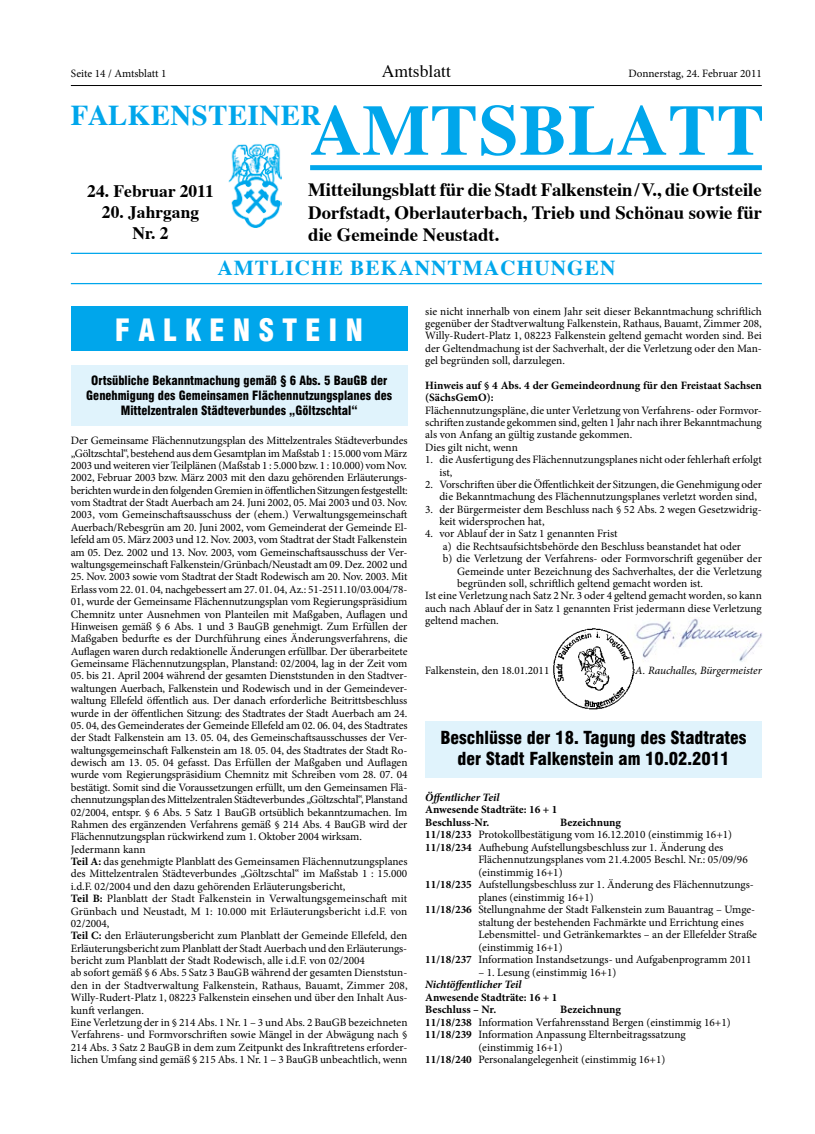
<style>
.page{position:relative;width:815px;height:1134px;background:#fff}
.page>*{position:absolute;margin:0;border:0;box-sizing:border-box;transform-origin:0 0}
.t1{font:700 71.62px "Times";letter-spacing:.01em;color:#00a6eb}
.t2{font:900 condensed 30px "Swiss 721 BT";color:#fff}
.t3{font:700 28.75px "Times";letter-spacing:.02em;color:#00a6eb}
.t4{font:700 21.25px "Times";letter-spacing:.05em;color:#00a6eb}
.t5{font:700 18.75px/22.5px "Times";color:#000;text-align:justify}
.t6{font:900 condensed 17.5px/21px "Swiss 721 BT";color:#000;text-align:center}
.t7{font:700 17.5px/21px "Times";color:#000;text-align:center}
.t8{font:17.5px "Times";color:#000}
.t9{font:900 condensed 12.5px/15px "Swiss 721 BT";color:#000;text-align:center}
.t10{font:11.25px/12.4px "Minion Pro";letter-spacing:-.005em;color:#000}
.t11{font:700 11.25px/12.5px "Minion Pro";color:#000}
.t12{font:italic 700 11.25px "Minion Pro";letter-spacing:-.005em;color:#000}
.t13{font:italic 11.25px "Minion Pro";letter-spacing:-.005em;color:#000}
.s1{font-weight:700}
</style>
<div class="page">
<hr style="left:71px;top:85px;width:691px;height:1px;background:#000">
<img style="left:228px;top:143px;width:53px;height:85px">
<div style="left:310px;top:165px;width:452px;height:5px;background:#00a6eb"></div>
<hr style="left:71px;top:253px;width:691px;height:1px;background:#00a6eb">
<hr style="left:71px;top:283px;width:691px;height:1px;background:#00a6eb">
<div style="left:71px;top:306px;width:336px;height:45px;background:#00a6eb"></div>
<div style="left:425px;top:721px;width:337px;height:57px;background:#e0f3fc"></div>
<img style="left:636px;top:618px;width:126px;height:44px">
<img style="left:553px;top:628px;width:81px;height:81px">
<div style="left:71px;top:365px;width:336px;height:60px;background:#e0f3fc"></div>
<h3 class="t8" style="left:382px;top:55px;width:71px">Amtsblatt</h3>
<p class="t10" style="left:628px;top:68px;width:135px">Donnerstag, 24. Februar 2011</p>
<h1 class="t1" style="left:310px;top:62px;width:456px">AMTSBLATT</h1>
<p class="t10" style="left:71px;top:68px;width:97px">Seite 14 / Amtsblatt 1</p>
<h3 class="t3" style="left:71px;top:88px;width:252px">FALKENSTEINER</h3>
<h3 class="t5" style="left:308px;top:177px;width:455px">Mitteilungsblatt für die Stadt Falkenstein/V., die Ortsteile Dorfstadt, Oberlauterbach, Trieb und Schönau sowie für die Gemeinde Neustadt.</h3>
<h3 class="t4" style="left:217px;top:247px;width:399px">AMTLICHE BEKANNTMACHUNGEN</h3>
<h3 class="t7" style="left:87px;top:179px;width:128px">24. Februar 2011</h3>
<h3 class="t7" style="left:102px;top:200px;width:99px">20. Jahrgang<br>Nr. 2</h3>
<h2 class="t2" style="left:115px;top:312px;width:250px">F A L K E N S T E I N</h2>
<p class="t9" style="left:86px;top:373px;width:307px">Ortsübliche Bekanntmachung gemäß § 6 Abs. 5 BauGB der<br>Genehmigung des Gemeinsamen Flächennutzungsplanes des<br>Mittelzentralen Städteverbundes „Göltzschtal“</p>
<p class="t10" style="left:71px;top:434px;width:338px;text-align:justify">Der Gemeinsame Flächennutzungsplan des Mittelzentrales Städteverbundes „Göltzschtal“, bestehend aus dem Gesamtplan im Maßstab 1 : 15.000 vom März 2003 und weiteren vier Teilplänen (Maßstab 1 : 5.000 bzw. 1 : 10.000) vom Nov.<br>2002, Februar 2003 bzw. März 2003 mit den dazu gehörenden Erläuterungs&shy;berichten wurde in den folgenden Gremien in öffentlichen Sitzungen festgestellt: vom Stadtrat der Stadt Auerbach am 24. Juni 2002, 05. Mai 2003 und 03. Nov.<br>2003, vom Gemeinschaftsausschuss der (ehem.) Verwaltungsgemeinschaft Auerbach/Rebesgrün am 20. Juni 2002, vom Gemeinderat der Gemeinde El&shy;lefeld am 05. März 2003 und 12. Nov. 2003, vom Stadtrat der Stadt Falkenstein am 05. Dez. 2002 und 13. Nov. 2003, vom Gemeinschaftsausschuss der Ver&shy;waltungsgemeinschaft Falkenstein/Grünbach/Neustadt am 09. Dez. 2002 und</p>
<p class="t10" style="left:71px;top:571px;width:338px;text-align:justify">25. Nov. 2003 sowie vom Stadtrat der Stadt Rodewisch am 20. Nov. 2003. Mit Erlass vom 22. 01. 04, nachgebessert am 27. 01. 04, Az.: 51-2511.10/03.004/78- 01, wurde der Gemeinsame Flächennutzungsplan vom Regierungspräsidium Chemnitz unter Ausnehmen von Planteilen mit Maßgaben, Auflagen und Hinweisen gemäß § 6 Abs. 1 und 3 BauGB genehmigt. Zum Erfüllen der Maßgaben bedurfte es der Durchführung eines Änderungsverfahrens, die Auflagen waren durch redaktionelle Änderungen erfüllbar. Der überarbeitete Gemeinsame Flächennutzungsplan, Planstand: 02/2004, lag in der Zeit vom</p>
<p class="t10" style="left:71px;top:670px;width:338px;text-align:justify">05. bis 21. April 2004 während der gesamten Dienststunden in den Stadtver&shy;waltungen Auerbach, Falkenstein und Rodewisch und in der Gemeindever&shy;waltung Ellefeld öffentlich aus. Der danach erforderliche Beitrittsbeschluss wurde in der öffentlichen Sitzung: des Stadtrates der Stadt Auerbach am 24.</p>
<p class="t10" style="left:71px;top:719px;width:338px">05. 04, des Gemeinderates der Gemeinde Ellefeld am 02. 06. 04, des Stadtrates der Stadt Falkenstein am 13. 05. 04, des Gemeinschaftsausschusses der Ver&shy;waltungsgemeinschaft Falkenstein am 18. 05. 04, des Stadtrates der Stadt Ro&shy;dewisch am 13. 05. 04 gefasst. Das Erfüllen der Maßgaben und Auflagen wurde vom Regierungspräsidium Chemnitz mit Schreiben vom 28. 07. 04 bestätigt. Somit sind die Voraussetzungen erfüllt, um den Gemeinsamen Flä&shy;chennutzungsplan des Mittelzentralen Städteverbundes „Göltzschtal“, Planstand 02/2004, entspr. § 6 Abs. 5 Satz 1 BauGB ortsüblich bekanntzumachen. Im Rahmen des ergänzenden Verfahrens gemäß § 214 Abs. 4 BauGB wird der Flächennutzungsplan rückwirkend zum 1. Oktober 2004 wirksam.<br>Jedermann kann<br><span class="s1">Teil A:</span> das genehmigte Planblatt des Gemeinsamen Flächennutzungsplanes des Mittelzentralen Städteverbundes „Göltzschtal“ im Maßstab 1 : 15.000 i.d.F. 02/2004 und den dazu gehörenden Erläuterungsbericht,<br><span class="s1">Teil B:</span> Planblatt der Stadt Falkenstein in Verwaltungsgemeinschaft mit Grünbach und Neustadt, M 1: 10.000 mit Erläuterungsbericht i.d.F. von 02/2004,<br><span class="s1">Teil C:</span> den Erläuterungsbericht zum Planblatt der Gemeinde Ellefeld, den Erläuterungsbericht zum Planblatt der Stadt Auerbach und den Erläuterungs&shy;bericht zum Planblatt der Stadt Rodewisch, alle i.d.F. von 02/2004<br>ab sofort gemäß § 6 Abs. 5 Satz 3 BauGB während der gesamten Dienststun&shy;den in der Stadtverwaltung Falkenstein, Rathaus, Bauamt, Zimmer 208, Willy-Rudert-Platz 1, 08223 Falkenstein einsehen und über den Inhalt Aus&shy;kunft verlangen.<br>Eine Verletzung der in § 214 Abs. 1 Nr. 1 – 3 und Abs. 2 BauGB bezeichneten Verfahrens- und Formvorschriften sowie Mängel in der Abwägung nach § 214 Abs. 3 Satz 2 BauGB in dem zum Zeitpunkt des Inkrafttretens erforder&shy;lichen Umfang sind gemäß § 215 Abs. 1 Nr. 1 – 3 BauGB unbeachtlich, wenn</p>
<p class="t10" style="left:425px;top:305px;width:338px;text-align:justify">sie nicht innerhalb von einem Jahr seit dieser Bekanntmachung schriftlich gegenüber der Stadtverwaltung Falkenstein, Rathaus, Bauamt, Zimmer 208, Willy-Rudert-Platz 1, 08223 Falkenstein geltend gemacht worden sind. Bei der Geltendmachung ist der Sachverhalt, der die Verletzung oder den Man&shy;gel begründen soll, darzulegen.</p>
<p class="t11" style="left:425px;top:379px;width:338px">Hinweis auf § 4 Abs. 4 der Gemeindeordnung für den Freistaat Sachsen (SächsGemO):</p>
<p class="t10" style="left:425px;top:404px;width:338px">Flächennutzungspläne, die unter Verletzung von Verfahrens- oder Formvor&shy;schriften zustande gekommen sind, gelten 1 Jahr nach ihrer Bekanntmachung als von Anfang an gültig zustande gekommen.<br>Dies gilt nicht, wenn</p>
<p class="t10" style="left:439px;top:453px;width:324px;text-indent:-14px">1. die Ausfertigung des Flächennutzungsplanes nicht oder fehlerhaft erfolgt ist,</p>
<p class="t10" style="left:439px;top:478px;width:324px;text-indent:-14px">2. Vorschriften über die Öffentlichkeit der Sitzungen, die Genehmigung oder die Bekanntmachung des Flächennutzungsplanes verletzt worden sind,</p>
<p class="t10" style="left:439px;top:503px;width:324px;text-indent:-14px">3. der Bürgermeister dem Beschluss nach § 52 Abs. 2 wegen Gesetzwidrig&shy;keit widersprochen hat,</p>
<p class="t10" style="left:425px;top:528px;width:194px">4. vor Ablauf der in Satz 1 genannten Frist</p>
<p class="t10" style="left:443px;top:540px;width:300px">a) die Rechtsaufsichtsbehörde den Beschluss beanstandet hat oder</p>
<p class="t10" style="left:443px;top:552px;width:320px">b) die Verletzung der Verfahrens- oder Formvorschrift gegenüber der</p>
<p class="t10" style="left:457px;top:565px;width:306px">Gemeinde unter Bezeichnung des Sachverhaltes, der die Verletzung</p>
<p class="t10" style="left:457px;top:577px;width:247px">begründen soll, schriftlich geltend gemacht worden ist.</p>
<p class="t10" style="left:425px;top:590px;width:338px">Ist eine Verletzung nach Satz 2 Nr. 3 oder 4 geltend gemacht worden, so kann</p>
<p class="t10" style="left:425px;top:602px;width:338px">auch nach Ablauf der in Satz 1 genannten Frist jedermann diese Verletzung</p>
<p class="t10" style="left:425px;top:614px;width:75px">geltend machen.</p>
<p class="t10" style="left:425px;top:664px;width:126px">Falkenstein, den 18.01.2011</p>
<p class="t13" style="left:635px;top:662px;width:128px">A. Rauchalles, Bürgermeister</p>
<h3 class="t6" style="left:440px;top:727px;width:308px">Beschlüsse der 18. Tagung des Stadtrates der Stadt Falkenstein am 10.02.2011</h3>
<p class="t12" style="left:425px;top:789px;width:76px">Öffentlicher Teil</p>
<p class="t11" style="left:425px;top:803px;width:134px">Anwesende Stadträte: 16 + 1<br>Beschluss-Nr.</p>
<p class="t11" style="left:560px;top:815px;width:62px">Bezeichnung</p>
<p class="t10" style="left:425px;top:828px;width:308px"><span class="s1">11/18/233</span> Protokollbestätigung vom 16.12.2010 (einstimmig 16+1)</p>
<p class="t10" style="left:425px;top:841px;width:300px"><span class="s1">11/18/234</span> Aufhebung Aufstellungsbeschluss zur 1. Änderung des</p>
<p class="t10" style="left:478px;top:853px;width:271px">Flächennutzungsplanes vom 21.4.2005 Beschl. Nr.: 05/09/96</p>
<p class="t10" style="left:478px;top:866px;width:86px">(einstimmig 16+1)</p>
<p class="t10" style="left:425px;top:878px;width:330px"><span class="s1">11/18/235</span> Aufstellungsbeschluss zur 1. Änderung des Flächennutzungs-</p>
<p class="t10" style="left:478px;top:891px;width:117px">planes (einstimmig 16+1)</p>
<p class="t10" style="left:425px;top:903px;width:332px"><span class="s1">11/18/236</span> Stellungnahme der Stadt Falkenstein zum Bauantrag – Umge-</p>
<p class="t10" style="left:478px;top:916px;width:267px">staltung der bestehenden Fachmärkte und Errichtung eines</p>
<p class="t10" style="left:478px;top:928px;width:280px">Lebensmittel- und Getränkemarktes – an der Ellefelder Straße</p>
<p class="t10" style="left:478px;top:941px;width:86px">(einstimmig 16+1)</p>
<p class="t10" style="left:425px;top:953px;width:328px"><span class="s1">11/18/237</span> Information Instandsetzungs- und Aufgabenprogramm 2011</p>
<p class="t10" style="left:478px;top:966px;width:139px">– 1. Lesung (einstimmig 16+1)</p>
<p class="t12" style="left:425px;top:976px;width:98px">Nichtöffentlicher Teil</p>
<p class="t11" style="left:425px;top:990px;width:134px">Anwesende Stadträte: 16 + 1<br>Beschluss – Nr.</p>
<p class="t11" style="left:560px;top:1003px;width:62px">Bezeichnung</p>
<p class="t10" style="left:425px;top:1016px;width:307px"><span class="s1">11/18/238</span> Information Verfahrensstand Bergen (einstimmig 16+1)</p>
<p class="t10" style="left:425px;top:1028px;width:262px"><span class="s1">11/18/239</span> Information Anpassung Elternbeitragssatzung</p>
<p class="t10" style="left:478px;top:1041px;width:86px">(einstimmig 16+1)</p>
<p class="t10" style="left:425px;top:1053px;width:242px"><span class="s1">11/18/240</span> Personalangelegenheit (einstimmig 16+1)</p>
</div>
